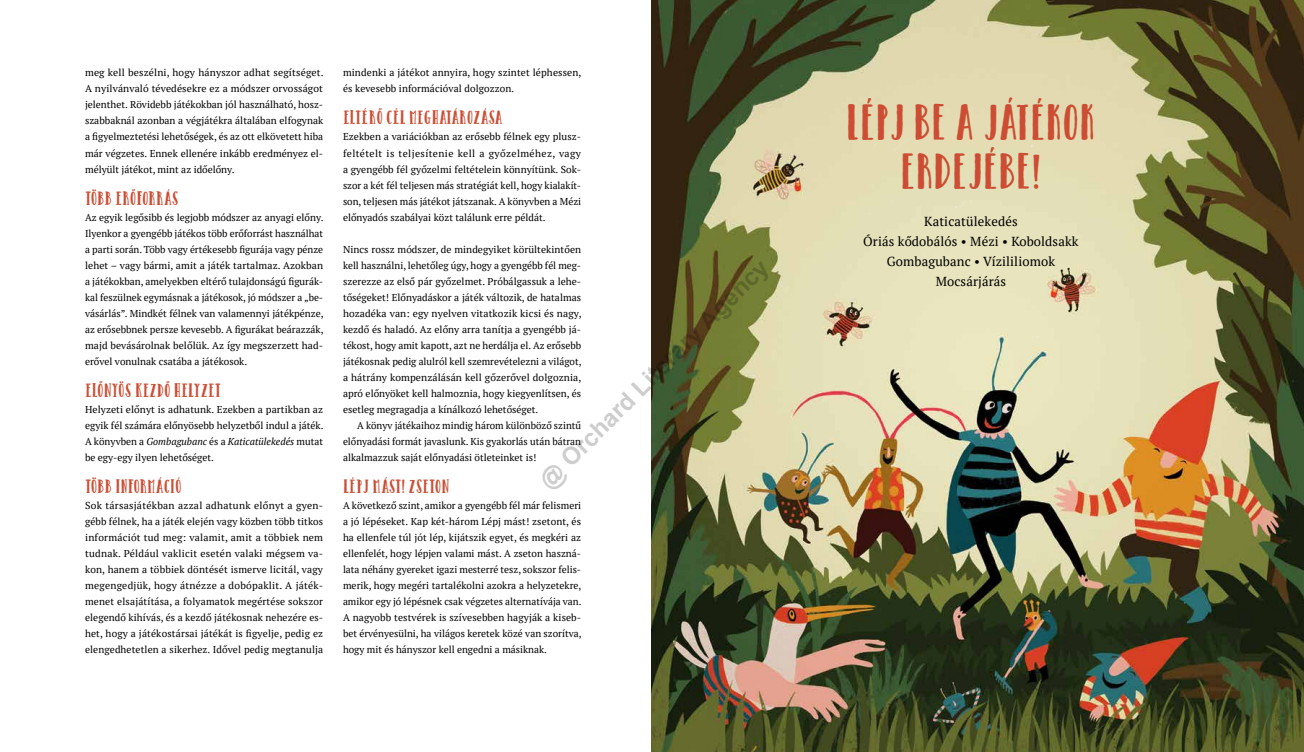
<style>
.page{position:relative;width:1304px;height:752px;background:#fff}
.page>*{position:absolute;margin:0;border:0;box-sizing:border-box;transform-origin:0 0}
.t1{font:700 48px/48px "Catalina Avalon Sans";color:#cc4d33;text-align:center}
.t2{font:700 24px "Arial";color:rgb(0 0 0/.2)}
.t3{font:700 18px "Catalina Avalon Slab";color:#cc4d33}
.t4{font:13px/20px "PT Serif";letter-spacing:.01em;color:#000;text-align:center}
.t5{font:10px/16px "PT Serif";color:#000;text-align:justify}
.s1{font-style:italic}
</style>
<div class="page">
<img style="left:652px;top:0;width:652px;height:751px">
<p class="t5" style="left:85px;top:65px;width:240px">meg kell beszélni, hogy hányszor adhat segítséget.<br>A nyilvánvaló tévedésekre ez a módszer orvosságot jelenthet. Rövidebb játékokban jól használható, hos - szabbaknál azonban a végjátékra általában elfogynak a figyelmeztetési lehetőségek, és az ott elkövetett hiba már végzetes. Ennek ellenére inkább eredményez el&shy;mélyült játékot, mint az időelőny.</p>
<h3 class="t3" style="left:85px;top:187px;width:95px">TÖBB ERŐFORRÁS</h3>
<p class="t5" style="left:85px;top:209px;width:240px">Az egyik legősibb és legjobb módszer az anyagi előny.<br>Ilyenkor a gyengébb játékos több erőforrást használhat a parti során. Több vagy értékesebb figurája vagy pénze lehet – vagy bármi, amit a játék tartalmaz. Azokban a játékokban, amelyekben eltérő tulajdonságú figurák&shy;kal feszülnek egymásnak a játékosok, jó módszer a „be&shy;vásárlás”. Mindkét félnek van valamennyi játékpénze, az erősebbnek persze kevesebb. A figurákat beárazzák, majd bevásárolnak belőlük. Az így megszerzett had&shy;erővel vonulnak csatába a játékosok.</p>
<h3 class="t3" style="left:85px;top:379px;width:138px">ELŐNYÖS KEZDŐ HELYZET</h3>
<p class="t5" style="left:85px;top:401px;width:240px">Helyzeti előnyt is adhatunk. Ezekben a partikban az egyik fél számára előnyösebb helyzetből indul a játék.<br>A könyvben a <span class="s1">Gombagubanc</span> és a <span class="s1">Katicatülekedés</span> mutat be egy-egy ilyen lehetőséget.</p>
<h3 class="t3" style="left:85px;top:475px;width:98px">TÖBB INFORMÁCIÓ</h3>
<p class="t5" style="left:85px;top:497px;width:240px">Sok társasjátékban azzal adhatunk előnyt a gyen&shy;gébb félnek, ha a játék elején vagy közben több titkos információt tud meg: valamit, amit a többiek nem tudnak. Például vaklicit esetén valaki mégsem va&shy;kon, hanem a többiek döntését ismerve licitál, vagy megengedjük, hogy átnézze a dobópaklit. A játék&shy;menet elsajátítása, a folyamatok megértése sokszor elegendő kihívás, és a kezdő játékosnak nehezére es&shy;het, hogy a játékostársai játékát is figyelje, pedig ez elengedhetetlen a sikerhez. Idővel pedig megtanulja</p>
<p class="t5" style="left:343px;top:65px;width:240px">mindenki a játékot annyira, hogy szintet léphessen, és kevesebb információval dolgozzon.</p>
<h3 class="t3" style="left:343px;top:107px;width:162px">ELTÉRŐ CÉL MEGHATÁROZÁSA</h3>
<p class="t5" style="left:343px;top:129px;width:240px;text-align:left">Ezekben a variációkban az erősebb félnek egy plusz&shy;feltételt is teljesítenie kell a győzelméhez, vagy a gyengébb fél győzelmi feltételein könnyítünk. Sok&shy;szor a két fél teljesen más stratégiát kell, hogy kialakít&shy;son, teljesen más játékot játszanak. A könyvben a Mézi előnyadós szabályai közt találunk erre példát.</p>
<p class="t5" style="left:343px;top:241px;width:240px">Nincs rossz módszer, de mindegyiket körültekintően kell használni, lehetőleg úgy, hogy a gyengébb fél meg&shy;szerezze az első pár győzelmet. Próbálgassuk a lehe&shy;tőségeket! Előnyadáskor a játék változik, de hatalmas hozadéka van: egy nyelven vitatkozik kicsi és nagy, kezdő és haladó. Az előny arra tanítja a gyengébb já&shy;tékost, hogy amit kapott, azt ne herdálja el. Az erősebb játékosnak pedig alulról kell szemrevételezni a világot, a hátrány kompenzálásán kell gőzerővel dolgoznia, apró előnyöket kell halmoznia, hogy kiegyenlítsen, és esetleg megragadja a kínálkozó lehetőséget.</p>
<p class="t5" style="left:343px;top:417px;width:240px;text-indent:14px">A könyv játékaihoz mindig három különböző szintű előnyadási formát javaslunk. Kis gyakorlás után bátran alkalmazzuk saját előnyadási ötleteinket is!</p>
<h3 class="t3" style="left:343px;top:475px;width:108px">LÉPJ MÁST! ZSETON</h3>
<p class="t5" style="left:343px;top:497px;width:240px">A következő szint, amikor a gyengébb fél már felismeri a jó lépéseket. Kap két-három Lépj mást! zsetont, és ha ellenfele túl jót lép, kijátszik egyet, és megkéri az ellenfelét, hogy lépjen valami mást. A zseton haszná&shy;lata néhány gyereket igazi mesterré tesz, sokszor felis&shy;merik, hogy megéri tartalékolni azokra a helyzetekre, amikor egy jó lépésnek csak végzetes alternatívája van.<br>A nagyobb testvérek is szívesebben hagyják a kiseb&shy;bet érvényesülni, ha világos keretek közé van szorítva, hogy mit és hányszor kell engedni a másiknak.</p>
<h2 class="t2" style="left:533px;top:472px;width:313px;rotate:-45deg">@ Orchard Literary Agency</h2>
<h1 class="t1" style="left:846px;top:99px;width:251px">LÉPJ BE A JÁTÉKOK<br>ERDEJÉBE!</h1>
<h3 class="t4" style="left:863px;top:211px;width:217px">Katicatülekedés<br>Óriás kődobálós • Mézi • Koboldsakk<br>Gombagubanc • Vízililiomok<br>Mocsárjárás</h3>
</div>
